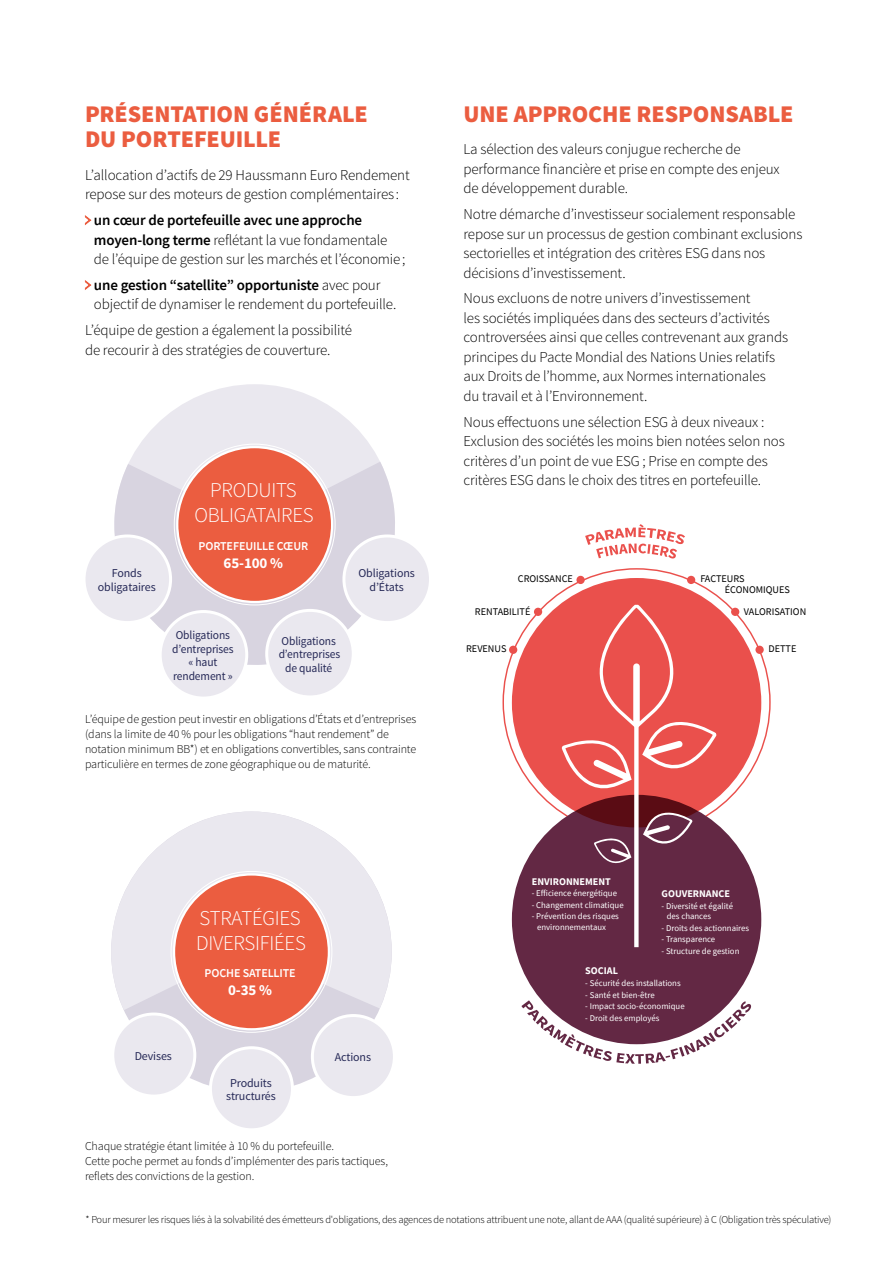
<style>
.page{position:relative;width:893px;height:1263px;background:#fff}
.page>*{position:absolute;margin:0;border:0;box-sizing:border-box;transform-origin:0 0}
.t1{font:900 24px/25.5px "Source Sans Pro";letter-spacing:-.005em;color:#eb5d40}
.t2{font:300 21px/25.2px "Source Sans Pro";letter-spacing:-.01em;color:#fff}
.t3{font:300 15px/19.5px "Source Sans Pro";letter-spacing:-.01em;color:#000}
.t4{font:700 15px "Source Sans Pro";letter-spacing:-.01em;color:#fff}
.t5{font:300 12px/15px "Source Sans Pro";letter-spacing:-.01em;color:#000}
.t6{font:12px/13.5px "Source Sans Pro";letter-spacing:-.01em;color:#262957;text-align:center;scale:.96 1}
.t7{font:12px/14.4px "Source Sans Pro";letter-spacing:-.01em;color:#262957;text-align:center}
.t8{font:600 12px "Source Sans Pro";letter-spacing:-.01em;color:#fff}
.t9{font:300 10.5px "Source Sans Pro";letter-spacing:-.02em;color:#000}
.t10{font:10.2px/10.9px "Source Sans Pro";color:#000}
.t11{font:700 10.2px "Source Sans Pro";color:#fff}
.t12{font:8.7px/10.2px "Source Sans Pro";color:#fff}
.s1{font-weight:600}
</style>
<div class="page">
<div style="left:114px;top:384px;width:281px;height:281px;background:#eae8ef;border-radius:50%"></div>
<svg style="left:114px;top:462px;width:281px;height:203px;fill:#d8d4e0"></svg>
<div style="left:111px;top:811px;width:281px;height:281px;background:#d8d4e0;border-radius:50%"></div>
<svg style="left:111px;top:811px;width:281px;height:199px;fill:#eae8ef"></svg>
<svg style="left:84px;top:215px;width:8px;height:10px"></svg>
<svg style="left:84px;top:280px;width:8px;height:10px"></svg>
<div style="left:174px;top:874px;width:155px;height:155px;background:#eb5d40;border-radius:50%"></div>
<div style="left:177px;top:447px;width:155px;height:155px;background:#eb5d40;border-radius:50%"></div>
<div style="left:113px;top:1014px;width:82px;height:82px;background:#eae8ef;border-radius:50%"></div>
<div style="left:111px;top:1012px;width:85px;height:85px;border:3px solid #fff;border-radius:50%"></div>
<div style="left:84px;top:536px;width:87px;height:86px;background:#eae8ef;border-radius:50%"></div>
<div style="left:83px;top:534px;width:89px;height:90px;border:3px solid #fff;border-radius:50%"></div>
<div style="left:344px;top:536px;width:86px;height:86px;background:#eae8ef;border-radius:50%"></div>
<div style="left:342px;top:534px;width:90px;height:90px;border:3px solid #fff;border-radius:50%"></div>
<div style="left:210px;top:1048px;width:82px;height:82px;background:#eae8ef;border-radius:50%"></div>
<div style="left:209px;top:1046px;width:85px;height:85px;border:3px solid #fff;border-radius:50%"></div>
<div style="left:160px;top:611px;width:87px;height:87px;background:#eae8ef;border-radius:50%"></div>
<div style="left:159px;top:610px;width:89px;height:89px;border:3px solid #fff;border-radius:50%"></div>
<div style="left:312px;top:1015px;width:82px;height:82px;background:#eae8ef;border-radius:50%"></div>
<div style="left:311px;top:1014px;width:85px;height:85px;border:3px solid #fff;border-radius:50%"></div>
<div style="left:267px;top:610px;width:86px;height:87px;background:#eae8ef;border-radius:50%"></div>
<div style="left:265px;top:609px;width:90px;height:89px;border:3px solid #fff;border-radius:50%"></div>
<div style="left:512px;top:795px;width:249px;height:249px;background:#632844;border-radius:50%"></div>
<div style="left:512px;top:578px;width:249px;height:249px;background:#ea504c;border-radius:50%"></div>
<svg style="left:562px;top:605px;width:154px;height:259px"></svg>
<div style="left:634px;top:724px;width:5px;height:223px;background:#fff"></div>
<div style="left:509px;top:646px;width:8px;height:8px;background:#ea504c;border-radius:50%"></div>
<div style="left:755px;top:646px;width:9px;height:8px;background:#ea504c;border-radius:50%"></div>
<div style="left:576px;top:576px;width:9px;height:8px;background:#ea504c;border-radius:50%"></div>
<div style="left:687px;top:576px;width:8px;height:8px;background:#ea504c;border-radius:50%"></div>
<div style="left:534px;top:608px;width:8px;height:8px;background:#ea504c;border-radius:50%"></div>
<div style="left:731px;top:608px;width:8px;height:8px;background:#ea504c;border-radius:50%"></div>
<svg style="left:521px;top:1000px;width:230px;height:64px"></svg>
<svg style="left:585px;top:524px;width:100px;height:34px"></svg>
<h1 class="t1" style="left:85px;top:102px;width:284px">PRÉSENTATION GÉNÉRALE<br>DU PORTEFEUILLE</h1>
<p class="t3" style="left:85px;top:165px;width:326px">L’allocation d’actifs de 29 Haussmann Euro Rendement repose sur des moteurs de gestion complémentaires :</p>
<p class="t3" style="left:94px;top:210px;width:313px"><span class="s1">un cœur de portefeuille avec une approche moyen-long terme</span> reflétant la vue fondamentale de l’équipe de gestion sur les marchés et l’économie;</p>
<p class="t3" style="left:94px;top:275px;width:304px"><span class="s1">une gestion “satellite” opportuniste</span> avec pour objectif de dynamiser le rendement du portefeuille.</p>
<p class="t3" style="left:85px;top:321px;width:269px">L’équipe de gestion a également la possibilité de recourir à des stratégies de couverture.</p>
<h2 class="t2" style="left:195px;top:478px;width:121px;text-align:center">PRODUITS<br>OBLIGATAIRES</h2>
<p class="t8" style="left:199px;top:538px;width:111px">PORTEFEUILLE CŒUR</p>
<p class="t4" style="left:224px;top:553px;width:61px">65-100 %</p>
<p class="t7" style="left:98px;top:566px;width:59px">Fonds obligataires</p>
<p class="t7" style="left:358px;top:566px;width:58px">Obligations d’États</p>
<p class="t6" style="left:172px;top:628px;width:66px">Obligations d’entreprises « haut rendement »</p>
<p class="t6" style="left:279px;top:634px;width:66px">Obligations d’entreprises de qualité</p>
<p class="t5" style="left:85px;top:711px;width:333px">L’équipe de gestion peut investir en obligations d’États et d’entreprises (dans la limite de 40 % pour les obligations “haut rendement” de notation minimum BB*) et en obligations convertibles, sans contrainte particulière en termes de zone géographique ou de maturité.</p>
<p class="t7" style="left:135px;top:1048px;width:39px">Devises</p>
<h2 class="t2" style="left:196px;top:905px;width:111px">STRATÉGIES<br>DIVERSIFIÉES</h2>
<p class="t8" style="left:205px;top:965px;width:93px">POCHE SATELLITE</p>
<p class="t4" style="left:228px;top:980px;width:45px">0-35 %</p>
<p class="t7" style="left:226px;top:1076px;width:51px;line-height:13.5px">Produits structurés</p>
<p class="t7" style="left:335px;top:1050px;width:38px">Actions</p>
<p class="t5" style="left:85px;top:1139px;width:304px">Chaque stratégie étant limitée à 10 % du portefeuille.<br>Cette poche permet au fonds d’implémenter des paris tactiques, reflets des convictions de la gestion.</p>
<h1 class="t1" style="left:463px;top:102px;width:332px">UNE APPROCHE RESPONSABLE</h1>
<p class="t3" style="left:463px;top:140px;width:318px">La sélection des valeurs conjugue recherche de performance financière et prise en compte des enjeux de développement durable.</p>
<p class="t3" style="left:463px;top:204px;width:340px">Notre démarche d’investisseur socialement responsable repose sur un processus de gestion combinant exclusions sectorielles et intégration des critères ESG dans nos décisions d’investissement.</p>
<p class="t3" style="left:463px;top:289px;width:326px">Nous excluons de notre univers d’investissement<br>les sociétés impliquées dans des secteurs d’activités controversées ainsi que celles contrevenant aux grands principes du Pacte Mondial des Nations Unies relatifs aux Droits de l’homme, aux Normes internationales<br>du travail et à l’Environnement.</p>
<p class="t3" style="left:463px;top:412px;width:323px">Nous effectuons une sélection ESG à deux niveaux :<br>Exclusion des sociétés les moins bien notées selon nos critères d’un point de vue ESG ; Prise en compte des critères ESG dans le choix des titres en portefeuille.</p>
<p class="t10" style="left:518px;top:573px;width:57px">CROISSANCE</p>
<p class="t10" style="left:725px;top:573px;width:67px;text-indent:-24px">FACTEURS<br>ÉCONOMIQUES</p>
<p class="t10" style="left:475px;top:606px;width:57px">RENTABILITÉ</p>
<p class="t10" style="left:744px;top:606px;width:64px">VALORISATION</p>
<p class="t10" style="left:466px;top:643px;width:42px">REVENUS</p>
<p class="t10" style="left:768px;top:643px;width:29px">DETTE</p>
<p class="t11" style="left:532px;top:874px;width:81px">ENVIRONNEMENT</p>
<p class="t12" style="left:532px;top:888px;width:87px">- Efficience énergétique</p>
<p class="t12" style="left:532px;top:900px;width:93px">- Changement climatique</p>
<p class="t12" style="left:537px;top:911px;width:83px;text-indent:-5px">- Prévention des risques environnementaux</p>
<p class="t11" style="left:585px;top:964px;width:34px">SOCIAL</p>
<p class="t12" style="left:585px;top:978px;width:97px">- Sécurité des installations</p>
<p class="t12" style="left:585px;top:989px;width:71px">- Santé et bien-être</p>
<p class="t12" style="left:585px;top:1001px;width:101px">- Impact socio-économique</p>
<p class="t12" style="left:585px;top:1013px;width:76px">- Droit des employés</p>
<p class="t11" style="left:662px;top:887px;width:70px">GOUVERNANCE</p>
<p class="t12" style="left:667px;top:901px;width:68px;text-indent:-5px">- Diversité et égalité des chances</p>
<p class="t12" style="left:662px;top:922px;width:89px">- Droits des actionnaires</p>
<p class="t12" style="left:662px;top:934px;width:55px">- Transparence</p>
<p class="t12" style="left:662px;top:946px;width:79px">- Structure de gestion</p>
<p class="t9" style="left:86px;top:1213px;width:747px">* Pour mesurer les risques liés à la solvabilité des émetteurs d'obligations, des agences de notations attribuent une note, allant de AAA (qualité supérieure) à C (Obligation très spéculative)</p>
</div>
